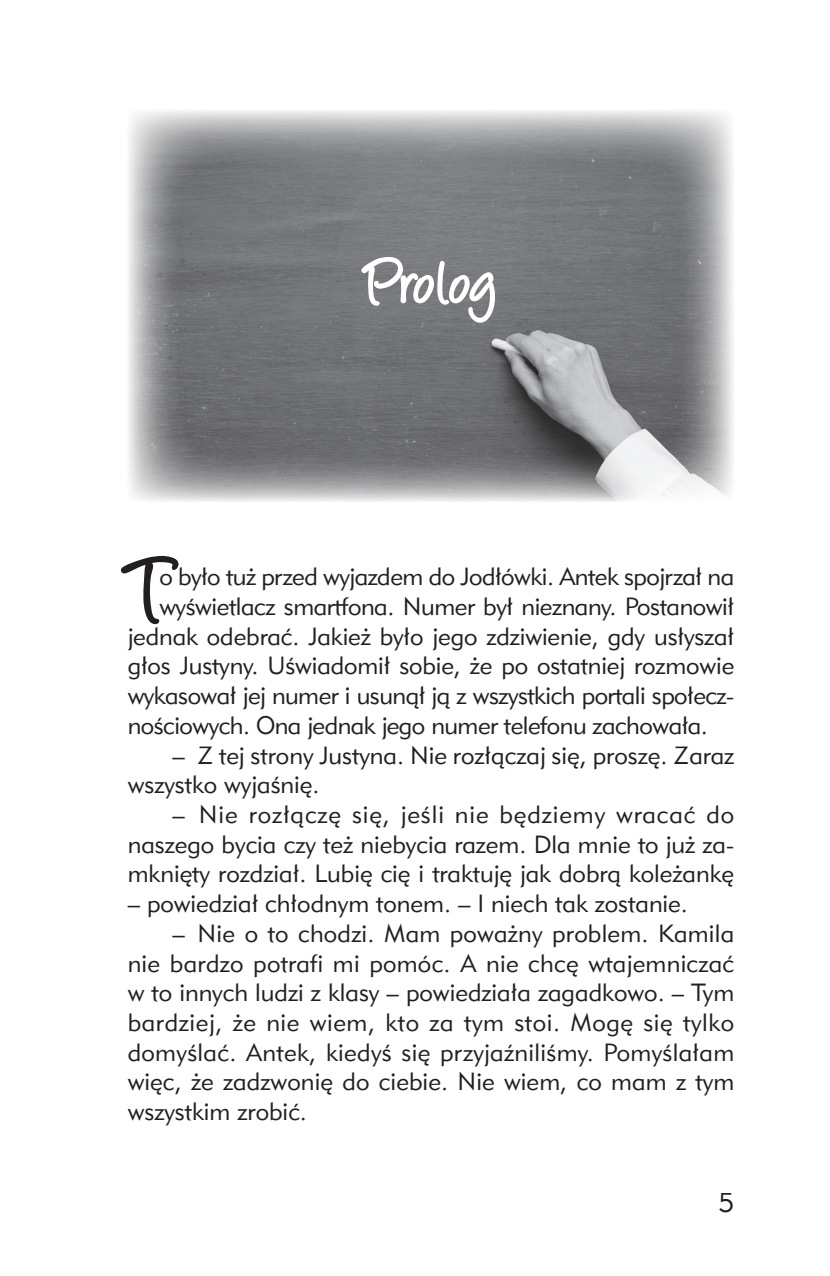
<style>
.page{position:relative;width:830px;height:1276px;background:#fff}
.page>*{position:absolute;margin:0;border:0;box-sizing:border-box;transform-origin:0 0}
.INICJAL{font:101.25px "Angelina";color:#231f20}
.TYTUL{font:67.5px "Angelina";letter-spacing:.01em;color:#fff}
.t1{font:27px "Geometric 415 Lt EU";color:#231f20}
.INICJAL-2{font:24.75px/29.7px "Geometric 415 Lt EU";letter-spacing:-.005em;color:#231f20;text-align:justify}
</style>
<div class="page">
<img style="left:128px;top:110px;width:605px;height:392px">
<svg style="left:360px;top:237px;width:136px;height:87px;background:#909294"></svg>
<svg style="left:120px;top:555px;width:59px;height:70px"></svg>
<p class="TYTUL" style="left:365px;top:252px;width:132px">Prolog</p>
<p class="INICJAL" style="left:128px;top:544px;width:43px">T</p>
<p class="INICJAL-2" style="left:159px;top:561px;width:576px">o było tuż przed wyjazdem do Jodłówki. Antek spojrzał na</p>
<p class="INICJAL-2" style="left:159px;top:591px;width:576px">wyświetlacz smartfona. Numer był nieznany. Postanowił</p>
<p class="INICJAL-2" style="left:128px;top:621px;width:607px">jednak odebrać. Jakież było jego zdziwienie, gdy usłyszał</p>
<p class="INICJAL-2" style="left:128px;top:650px;width:607px">głos Justyny. Uświadomił sobie, że po ostatniej rozmowie</p>
<p class="INICJAL-2" style="left:128px;top:680px;width:607px">wykasował jej numer i usunął ją z wszystkich portali społecz-</p>
<p class="INICJAL-2" style="left:128px;top:710px;width:581px">nościowych. Ona jednak jego numer telefonu zachowała.</p>
<p class="INICJAL-2" style="left:128px;top:739px;width:608px;text-indent:45px">– Z tej strony Justyna. Nie rozłączaj się, proszę. Zaraz wszystko wyjaśnię.</p>
<p class="INICJAL-2" style="left:128px;top:799px;width:607px;text-indent:45px">– Nie rozłączę się, jeśli nie będziemy wracać do naszego bycia czy też niebycia razem. Dla mnie to już za&shy;mknięty rozdział. Lubię cię i traktuję jak dobrą koleżankę</p>
<p class="INICJAL-2" style="left:128px;top:888px;width:561px">– powiedział chłodnym tonem. – I niech tak zostanie.</p>
<p class="INICJAL-2" style="left:128px;top:918px;width:608px;text-indent:45px">– Nie o to chodzi. Mam poważny problem. Kamila nie bardzo potrafi mi pomóc. A nie chcę wtajemniczać w to innych ludzi z klasy – powiedziała zagadkowo. – Tym bardziej, że nie wiem, kto za tym stoi. Mogę się tylko domyślać. Antek, kiedyś się przyjaźniliśmy. Pomyślałam więc, że zadzwonię do ciebie. Nie wiem, co mam z tym wszystkim zrobić.</p>
<p class="t1" style="left:718px;top:1186px;width:17px">5</p>
</div>
